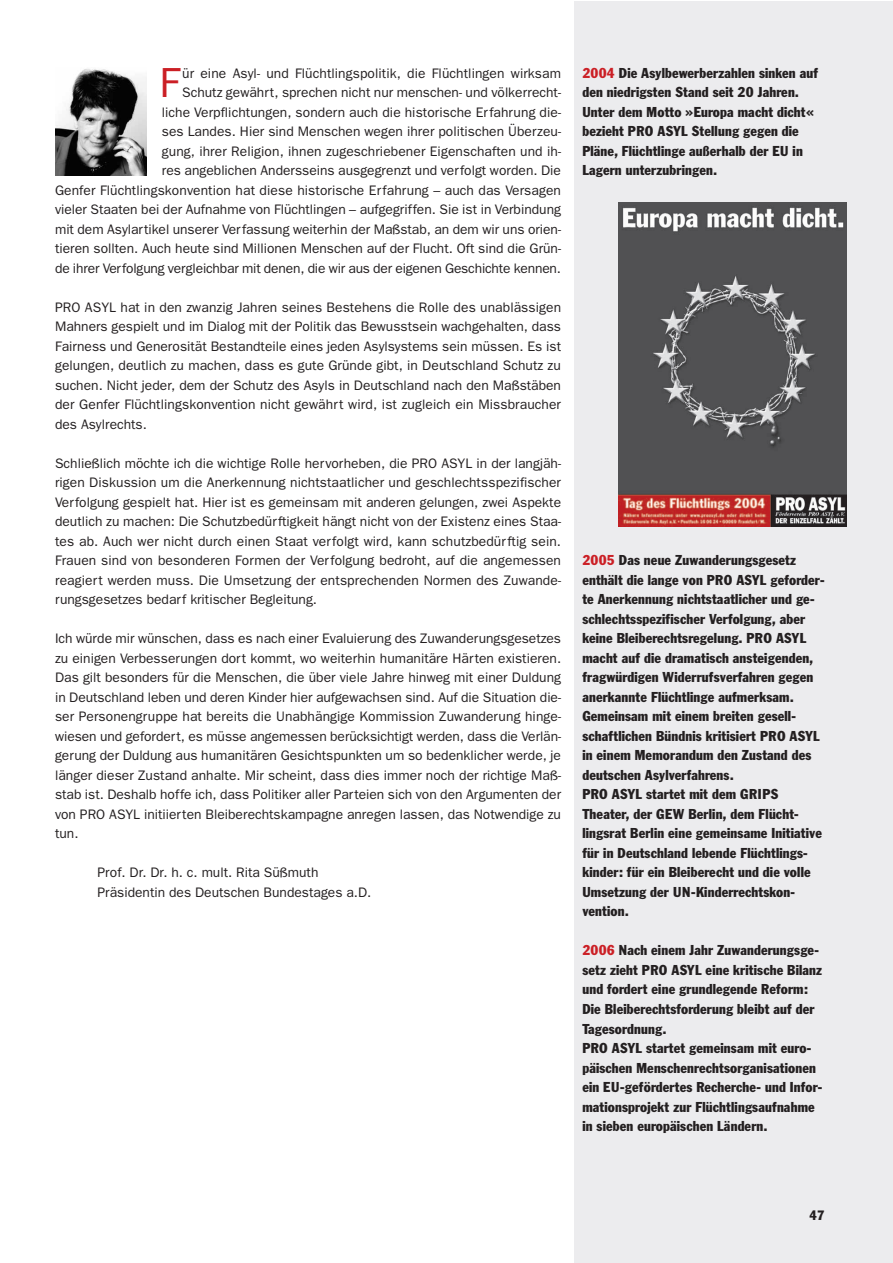
<style>
.page{position:relative;width:893px;height:1263px;background:#fff}
.page>*{position:absolute;margin:0;border:0;box-sizing:border-box;transform-origin:0 0}
.t1{font:42.15px "Franklin Gothic";color:#cb1f25}
.t2{font:14.25px/19.5px "Franklin ATF Condensed BQ";letter-spacing:.01em;color:#231f20}
.t3{font:13.8px/19.5px "Franklin Gothic";color:#231f20;text-align:justify}
.t4{font:13.5px "Franklin ATF Condensed BQ";color:#231f20}
.s1{color:#cb1f25}
</style>
<div class="page">
<div style="left:574px;top:1px;width:319px;height:1262px;background:#ececee"></div>
<img style="left:619px;top:202px;width:228px;height:324px">
<img style="left:55px;top:69px;width:92px;height:106px">
<p class="t3" style="left:55px;top:65px;width:507px;text-align:right">ür eine Asyl- und Flüchtlingspolitik, die Flüchtlingen wirksam<br>Schutz gewährt, sprechen nicht nur menschen- und völkerrecht-<br>liche Verpflichtungen, sondern auch die historische Erfahrung die-<br>ses Landes. Hier sind Menschen wegen ihrer politischen Überzeu-<br>gung, ihrer Religion, ihnen zugeschriebener Eigenschaften und ih-<br>res angeblichen Andersseins ausgegrenzt und verfolgt worden. Die<br>Genfer Flüchtlingskonvention hat diese historische Erfahrung – auch das Versagen vieler Staaten bei der Aufnahme von Flüchtlingen – aufgegriffen. Sie ist in Verbindung mit dem Asylartikel unserer Verfassung weiterhin der Maßstab, an dem wir uns orien&shy;tieren sollten. Auch heute sind Millionen Menschen auf der Flucht. Oft sind die Grün&shy;de ihrer Verfolgung vergleichbar mit denen, die wir aus der eigenen Geschichte kennen.</p>
<p class="t3" style="left:55px;top:299px;width:508px">PRO ASYL hat in den zwanzig Jahren seines Bestehens die Rolle des unablässigen Mahners gespielt und im Dialog mit der Politik das Bewusstsein wachgehalten, dass Fairness und Generosität Bestandteile eines jeden Asylsystems sein müssen. Es ist gelungen, deutlich zu machen, dass es gute Gründe gibt, in Deutschland Schutz zu suchen. Nicht jeder, dem der Schutz des Asyls in Deutschland nach den Maßstäben der Genfer Flüchtlingskonvention nicht gewährt wird, ist zugleich ein Missbraucher des Asylrechts.</p>
<p class="t3" style="left:55px;top:455px;width:507px">Schließlich möchte ich die wichtige Rolle hervorheben, die PRO ASYL in der langjäh&shy;rigen Diskussion um die Anerkennung nichtstaatlicher und geschlechtsspezifischer Verfolgung gespielt hat. Hier ist es gemeinsam mit anderen gelungen, zwei Aspekte deutlich zu machen: Die Schutzbedürftigkeit hängt nicht von der Existenz eines Staa&shy;tes ab. Auch wer nicht durch einen Staat verfolgt wird, kann schutzbedürftig sein.<br>Frauen sind von besonderen Formen der Verfolgung bedroht, auf die angemessen reagiert werden muss. Die Umsetzung der entsprechenden Normen des Zuwande&shy;rungsgesetzes bedarf kritischer Begleitung.</p>
<p class="t3" style="left:55px;top:630px;width:508px">Ich würde mir wünschen, dass es nach einer Evaluierung des Zuwanderungsgesetzes zu einigen Verbesserungen dort kommt, wo weiterhin humanitäre Härten existieren.<br>Das gilt besonders für die Menschen, die über viele Jahre hinweg mit einer Duldung in Deutschland leben und deren Kinder hier aufgewachsen sind. Auf die Situation die&shy;ser Personengruppe hat bereits die Unabhängige Kommission Zuwanderung hinge&shy;wiesen und gefordert, es müsse angemessen berücksichtigt werden, dass die Verlän&shy;gerung der Duldung aus humanitären Gesichtspunkten um so bedenklicher werde, je länger dieser Zustand anhalte. Mir scheint, dass dies immer noch der richtige Maß&shy;stab ist. Deshalb hoffe ich, dass Politiker aller Parteien sich von den Argumenten der von PRO ASYL initiierten Bleiberechtskampagne anregen lassen, das Notwendige zu tun.</p>
<p class="t3" style="left:98px;top:864px;width:275px">Prof. Dr. Dr. h. c. mult. Rita Süßmuth<br>Präsidentin des Deutschen Bundestages a.D.</p>
<h1 class="t1" style="left:159px;top:68px;width:22px">F</h1>
<p class="t2" style="left:582px;top:64px;width:237px"><span class="s1">2004</span> Die Asylbewerberzahlen sinken auf den niedrigsten Stand seit 20 Jahren.<br>Unter dem Motto »Europa macht dicht« bezieht PRO ASYL Stellung gegen die Pläne, Flüchtlinge außerhalb der EU in Lagern unterzubringen.</p>
<p class="t2" style="left:582px;top:552px;width:244px"><span class="s1">2005</span> Das neue Zuwanderungsgesetz enthält die lange von PRO ASYL geforder&shy;te Anerkennung nichtstaatlicher und ge&shy;schlechtsspezifischer Verfolgung, aber keine Bleiberechtsregelung. PRO ASYL macht auf die dramatisch ansteigenden, fragwürdigen Widerrufsverfahren gegen anerkannte Flüchtlinge aufmerksam.<br>Gemeinsam mit einem breiten gesell&shy;schaftlichen Bündnis kritisiert PRO ASYL in einem Memorandum den Zustand des deutschen Asylverfahrens.<br>PRO ASYL startet mit dem GRIPS Theater, der GEW Berlin, dem Flücht&shy;lingsrat Berlin eine gemeinsame Initiative für in Deutschland lebende Flüchtlings&shy;kinder: für ein Bleiberecht und die volle Umsetzung der UN-Kinderrechtskon&shy;vention.</p>
<p class="t2" style="left:582px;top:942px;width:242px"><span class="s1">2006</span> Nach einem Jahr Zuwanderungsge&shy;setz zieht PRO ASYL eine kritische Bilanz und fordert eine grundlegende Reform:<br>Die Bleiberechtsforderung bleibt auf der Tagesordnung.<br>PRO ASYL startet gemeinsam mit euro&shy;päischen Menschenrechtsorganisationen ein EU-gefördertes Recherche- und Infor&shy;mationsprojekt zur Flüchtlingsaufnahme in sieben europäischen Ländern.</p>
<p class="t4" style="left:809px;top:1210px;width:17px">47</p>
</div>
